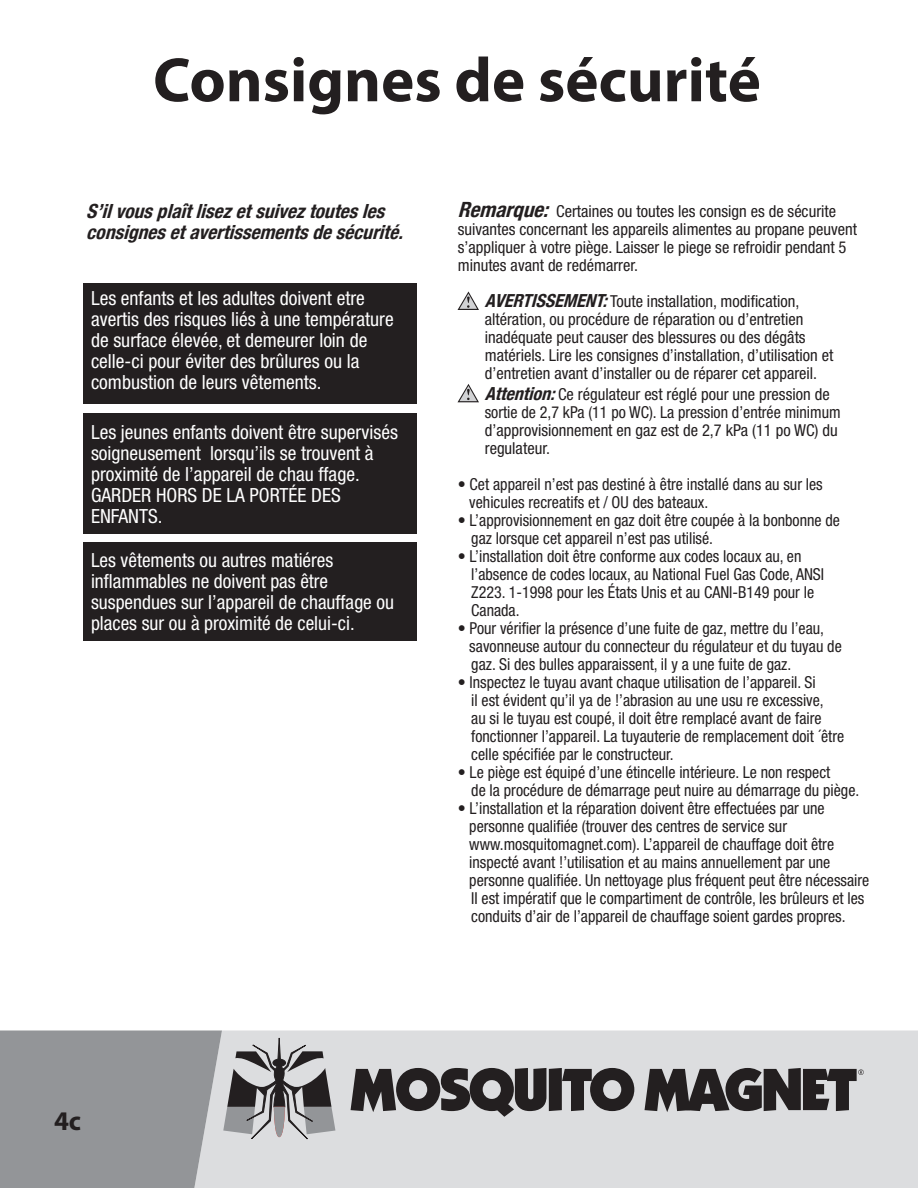
<style>
.page{position:relative;width:918px;height:1188px;background:#fff}
.page>*{position:absolute;margin:0;border:0;box-sizing:border-box;transform-origin:0 0}
.t1{font:700 63px "Myriad Pro";color:#231f20}
.t2{font:700 27px "Myriad Pro";color:#231f20}
.t3{font:condensed 19.5px/21px "Helvetica Neue LT Std";color:#fff}
.t4{font:italic 700 condensed 19.5px "Helvetica Neue";color:#231f20}
.t5{font:condensed 16.5px/18px "Helvetica Neue LT Std";color:#231f20}
.s1{font-family:"Helvetica Neue";font-weight:700;font-style:italic;font-size:21px}
.s2{font-family:"Helvetica Neue";font-weight:700;font-style:italic;font-size:18px}
</style>
<div class="page">
<div style="left:335px;top:1030px;width:583px;height:158px;background:#dcdddf"></div>
<svg style="left:0;top:1030px;width:335px;height:158px;background:#a1a2a5"></svg>
<svg style="left:351px;top:1068px;width:283px;height:49px;background:#6a6769"></svg>
<svg style="left:645px;top:1068px;width:219px;height:44px;background:#5e5b5c"></svg>
<div style="left:83px;top:284px;width:334px;height:120px;background:#231f20"></div>
<div style="left:83px;top:413px;width:334px;height:121px;background:#231f20"></div>
<div style="left:83px;top:543px;width:334px;height:98px;background:#231f20"></div>
<svg style="left:458px;top:291px;width:21px;height:19px"></svg>
<svg style="left:458px;top:384px;width:21px;height:18px"></svg>
<p class="t1" style="left:153px;top:39px;width:609px">Consignes de sécurité</p>
<p class="t4" style="left:86px;top:195px;width:307px">S’ilvousplaîtlisezetsuiveztoutesles</p>
<p class="t4" style="left:86px;top:216px;width:326px">consignesetavertissementsdesécurité.</p>
<p class="t3" style="left:91px;top:288px;width:275px">Les enfants et les adultes doivent etre</p>
<p class="t3" style="left:91px;top:309px;width:304px">avertis des risques liés à une température de surface élevée, et demeurer loin de</p>
<p class="t3" style="left:91px;top:351px;width:270px">celle-ci pour éviter des brûlures ou la</p>
<p class="t3" style="left:91px;top:372px;width:232px">combustion de leurs vêtements.</p>
<p class="t3" style="left:91px;top:421px;width:309px">Les jeunes enfants doivent être supervisés soigneusement lorsqu’ils se trouvent à proximité de l’appareil de chau ffage.</p>
<p class="t3" style="left:91px;top:484px;width:251px">GARDER HORS DE LA PORTÉE DES</p>
<p class="t3" style="left:91px;top:505px;width:73px">ENFANTS.</p>
<p class="t3" style="left:91px;top:550px;width:244px">Les vêtements ou autres matiéres</p>
<p class="t3" style="left:91px;top:571px;width:239px">inflammables ne doivent pas être</p>
<p class="t3" style="left:91px;top:592px;width:304px">suspendues sur l’appareil de chauffage ou places sur ou à proximité de celui-ci.</p>
<p class="t5" style="left:458px;top:203px;width:401px"><span class="s1">Remarque:</span>Certaines ou toutes les consign es de sécurite suivantes concernant les appareils alimentes au propane peuvent</p>
<p class="t5" style="left:458px;top:239px;width:390px">s’appliquer à votre piège. Laisser le piege se refroidir pendant 5 minutes avant de redémarrer.</p>
<p class="t5" style="left:485px;top:293px;width:316px"><span class="s2">AVERTISSEMENT:</span>Toute installation, modification,</p>
<p class="t5" style="left:485px;top:311px;width:320px">altération, ou procédure de réparation ou d’entretien</p>
<p class="t5" style="left:485px;top:329px;width:322px">inadéquate peut causer des blessures ou des dégâts</p>
<p class="t5" style="left:485px;top:347px;width:350px">matériels. Lire les consignes d’installation, d’utilisation et</p>
<p class="t5" style="left:485px;top:365px;width:334px">d’entretien avant d’installer ou de réparer cet appareil.</p>
<p class="t5" style="left:485px;top:386px;width:346px"><span class="s2">Attention:</span>Ce régulateur est réglé pour une pression de</p>
<p class="t5" style="left:485px;top:404px;width:357px">sortie de 2,7 kPa (11 po WC). La pression d’entrée minimum</p>
<p class="t5" style="left:485px;top:422px;width:355px">d’approvisionnement en gaz est de 2,7 kPa (11 po WC) du</p>
<p class="t5" style="left:485px;top:440px;width:67px">regulateur.</p>
<p class="t5" style="left:458px;top:476px;width:367px">• Cet appareil n’est pas destiné à être installé dans au sur les</p>
<p class="t5" style="left:469px;top:494px;width:241px">vehicules recreatifs et / OU des bateaux.</p>
<p class="t5" style="left:471px;top:512px;width:370px;text-indent:-13px">• L’approvisionnement en gaz doit être coupée à la bonbonne de gaz lorsque cet appareil n’est pas utilisé.</p>
<p class="t5" style="left:471px;top:548px;width:354px;text-indent:-13px">• L’installation doit être conforme aux codes locaux au, en l’absence de codes locaux, au National Fuel Gas Code, ANSI Z223. 1-1998 pour les États Unis et au CANl-B149 pour le Canada.</p>
<p class="t5" style="left:458px;top:620px;width:368px">• Pour vérifier la présence d’une fuite de gaz, mettre du l’eau,</p>
<p class="t5" style="left:469px;top:638px;width:374px">savonneuse autour du connecteur du régulateur et du tuyau de gaz. Si des bulles apparaissent, il y a une fuite de gaz.</p>
<p class="t5" style="left:471px;top:674px;width:374px;text-indent:-13px">• lnspectez le tuyau avant chaque utilisation de l’appareil. Si<br>il est évident qu’il ya de !’abrasion au une usu re excessive,<br>au si le tuyau est coupé, il doit être remplacé avant de faire fonctionner l’appareil. La tuyauterie de remplacement doit ´être celle spécifiée par le constructeur.</p>
<p class="t5" style="left:471px;top:764px;width:390px;text-indent:-13px">• Le piège est équipé d’une étincelle intérieure. Le non respect<br>de la procédure de démarrage peut nuire au démarrage du piège.</p>
<p class="t5" style="left:458px;top:800px;width:368px">• L’installation et la réparation doivent être effectuées par une</p>
<p class="t5" style="left:469px;top:818px;width:319px">personne qualifiée (trouver des centres de service sur</p>
<p class="t5" style="left:469px;top:836px;width:366px">www.mosquitomagnet.com). L’appareil de chauffage doit être</p>
<p class="t5" style="left:469px;top:854px;width:363px">inspecté avant !’utilisation et au mains annuellement par une</p>
<p class="t5" style="left:469px;top:872px;width:402px">personne qualifiée. Un nettoyage plus fréquent peut être nécessaire<br>II est impératif que le compartiment de contrôIe, les brûleurs et les conduits d’air de l’appareil de chauffage soient gardes propres.</p>
<p class="t2" style="left:54px;top:1104px;width:29px">4c</p>
</div>
